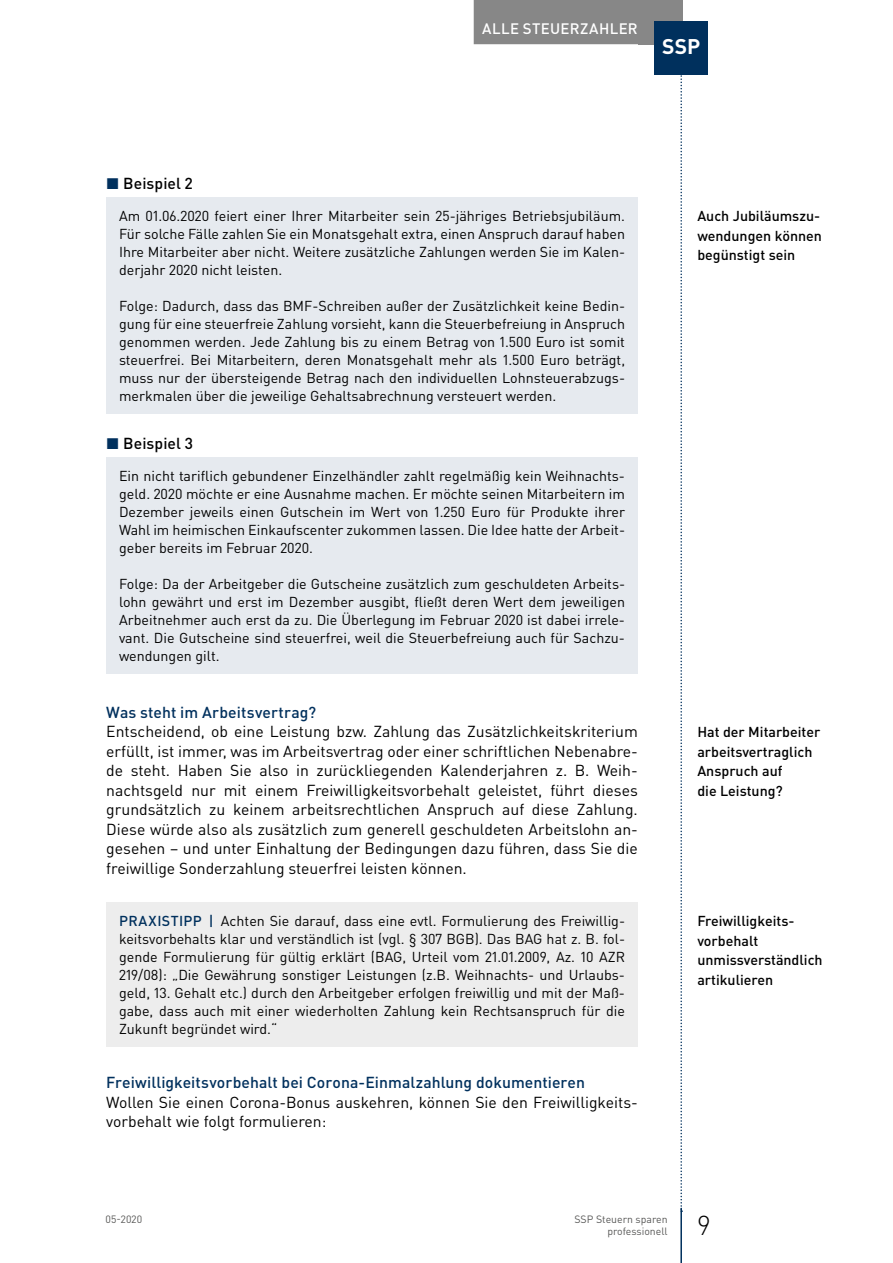
<style>
.page{position:relative;width:893px;height:1263px;background:#fff}
.page>*{position:absolute;margin:0;border:0;box-sizing:border-box;transform-origin:0 0}
.t1{font:300 27px "DIN Pro";color:#000}
.t2{font:700 21px "DIN Pro";color:#fff}
.t3{font:15.75px/19.5px "DIN Pro";color:#000;text-align:justify}
.t4{font:500 15.75px "DIN Pro";letter-spacing:.005em;color:#00305d}
.t5{font:500 15.75px "DIN Pro";letter-spacing:.005em;color:#000}
.t6{font:500 15px "DIN Pro";letter-spacing:.025em;color:#fff}
.t7{font:14.25px/18px "DIN Pro";color:#000;text-align:justify}
.t8{font:500 14.25px/19.5px "DIN Pro";color:#000}
.t9{font:10.5px/12.8px "DIN Pro";color:#575756;text-align:right}
.s1{color:#00305d}
.s2{font-weight:500;color:#00305d}
</style>
<div class="page">
<hr style="left:680px;top:1208px;width:2px;height:55px;background:#00305d">
<svg style="left:680px;top:74px;width:2px;height:1138px"></svg>
<div style="left:638px;top:0;width:44px;height:44px;background:#878787"></div>
<div style="left:474px;top:0;width:172px;height:44px;background:#878787"></div>
<div style="left:655px;top:21px;width:53px;height:53px;background:#00305d"></div>
<div style="left:106px;top:197px;width:532px;height:216px;background:#e6eaef"></div>
<div style="left:106px;top:457px;width:532px;height:217px;background:#e6eaef"></div>
<div style="left:106px;top:902px;width:532px;height:144px;background:#ededed"></div>
<p class="t6" style="left:482px;top:18px;width:157px">Alle Steuerzahler</p>
<h2 class="t2" style="left:662px;top:32px;width:40px">SSP</h2>
<p class="t5" style="left:106px;top:172px;width:88px"><span class="s1">◼</span> Beispiel 2</p>
<p class="t7" style="left:119px;top:206px;width:508px">Am 01.06.2020 feiert einer Ihrer Mitarbeiter sein 25-jähriges Betriebsjubiläum.<br>Für solche Fälle zahlen Sie ein Monatsgehalt extra, einen Anspruch darauf haben Ihre Mitarbeiter aber nicht. Weitere zusätzliche Zahlungen werden Sie im Kalen&shy;derjahr 2020 nicht leisten.</p>
<p class="t7" style="left:119px;top:296px;width:508px">Folge: Dadurch, dass das BMF-Schreiben außer der Zusätzlichkeit keine Bedin&shy;gung für eine steuerfreie Zahlung vorsieht, kann die Steuerbefreiung in Anspruch genommen werden. Jede Zahlung bis zu einem Betrag von 1.500 Euro ist somit steuerfrei. Bei Mitarbeitern, deren Monatsgehalt mehr als 1.500 Euro beträgt, muss nur der übersteigende Betrag nach den individuellen Lohnsteuerabzugs&shy;merkmalen über die jeweilige Gehaltsabrechnung versteuert werden.</p>
<p class="t5" style="left:106px;top:432px;width:88px"><span class="s1">◼</span> Beispiel 3</p>
<p class="t7" style="left:119px;top:466px;width:508px">Ein nicht tariflich gebundener Einzelhändler zahlt regelmäßig kein Weihnachts&shy;geld. 2020 möchte er eine Ausnahme machen. Er möchte seinen Mitarbeitern im Dezember jeweils einen Gutschein im Wert von 1.250 Euro für Produkte ihrer Wahl im heimischen Einkaufscenter zukommen lassen. Die Idee hatte der Arbeit&shy;geber bereits im Februar 2020.</p>
<p class="t7" style="left:119px;top:574px;width:508px">Folge: Da der Arbeitgeber die Gutscheine zusätzlich zum geschuldeten Arbeits&shy;lohn gewährt und erst im Dezember ausgibt, fließt deren Wert dem jeweiligen Arbeitnehmer auch erst da zu. Die Überlegung im Februar 2020 ist dabei irrele&shy;vant. Die Gutscheine sind steuerfrei, weil die Steuerbefreiung auch für Sachzu&shy;wendungen gilt.</p>
<p class="t4" style="left:106px;top:701px;width:212px">Was steht im Arbeitsvertrag?</p>
<p class="t3" style="left:106px;top:721px;width:533px">Entscheidend, ob eine Leistung bzw. Zahlung das Zusätzlichkeitskriterium erfüllt, ist immer, was im Arbeitsvertrag oder einer schriftlichen Nebenabre&shy;de steht. Haben Sie also in zurückliegenden Kalenderjahren z. B. Weih&shy;nachtsgeld nur mit einem Freiwilligkeitsvorbehalt geleistet, führt dieses grundsätzlich zu keinem arbeitsrechtlichen Anspruch auf diese Zahlung.<br>Diese würde also als zusätzlich zum generell geschuldeten Arbeitslohn an&shy;gesehen – und unter Einhaltung der Bedingungen dazu führen, dass Sie die freiwillige Sonderzahlung steuerfrei leisten können.</p>
<p class="t7" style="left:119px;top:911px;width:507px"><span class="s2">PRAXISTIPP |</span> Achten Sie darauf, dass eine evtl. Formulierung des Freiwillig&shy;keitsvorbehalts klar und verständlich ist (vgl. § 307 BGB). Das BAG hat z. B. fol&shy;gende Formulierung für gültig erklärt (BAG, Urteil vom 21.01.2009, Az. 10 AZR 219/08): „Die Gewährung sonstiger Leistungen (z.B. Weihnachts- und Urlaubs&shy;geld, 13. Gehalt etc.) durch den Arbeitgeber erfolgen freiwillig und mit der Maß&shy;gabe, dass auch mit einer wiederholten Zahlung kein Rechtsanspruch für die Zukunft begründet wird.“</p>
<p class="t4" style="left:106px;top:1072px;width:480px">Freiwilligkeitsvorbehalt bei Corona-Einmalzahlung dokumentieren</p>
<p class="t3" style="left:106px;top:1092px;width:533px">Wollen Sie einen Corona-Bonus auskehren, können Sie den Freiwilligkeits&shy;vorbehalt wie folgt formulieren:</p>
<p class="t8" style="left:697px;top:206px;width:126px">Auch Jubiläumszu&shy;wendungen können begünstigt sein</p>
<p class="t8" style="left:697px;top:722px;width:125px">Hat der Mitarbeiter arbeitsvertraglich<br>Anspruch auf<br>die Leistung?</p>
<p class="t8" style="left:697px;top:911px;width:127px">Freiwilligkeits&shy;vorbehalt unmissverständlich artikulieren</p>
<p class="t9" style="left:106px;top:1212px;width:38px">05-2020</p>
<p class="t9" style="left:574px;top:1212px;width:95px">SSP Steuern sparen professionell</p>
<h1 class="t1" style="left:697px;top:1207px;width:14px">9</h1>
</div>
